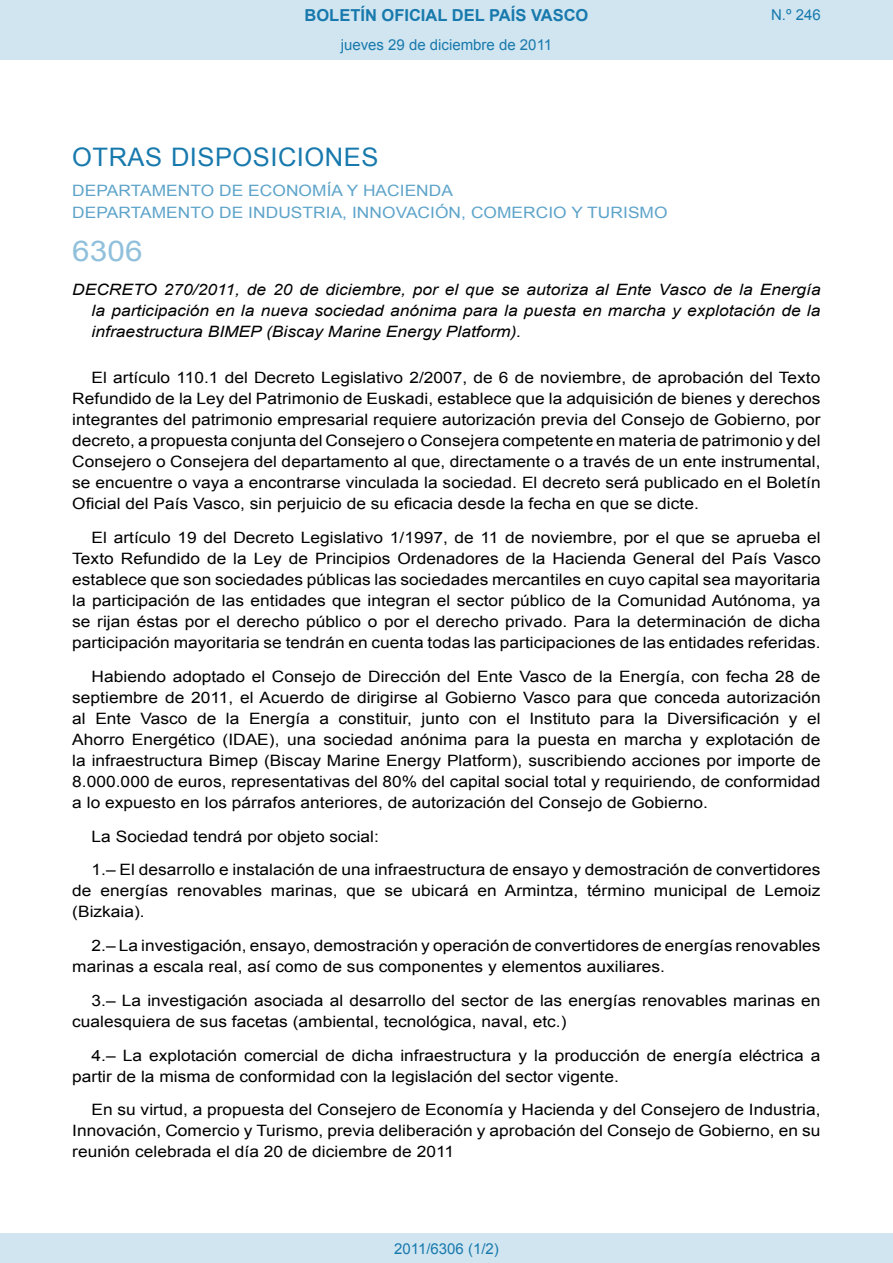
<style>
.page{position:relative;width:893px;height:1263px;background:#fff}
.page>*{position:absolute;margin:0;border:0;box-sizing:border-box;transform-origin:0 0}
.BOPVOrden{font:28.5px "Arial";color:#90c0db;scale:1.11 1}
.BOPVSeccion{font:25.5px "Arial";letter-spacing:.02em;color:#1879ad}
.t1{font:700 16.5px "Arial";color:#1879ad}
.BOPVDetalle{font:15.6px/21px "Arial";color:#000;text-align:justify;scale:1.11 1}
.BOPVTitulo{font:italic 15.6px/21px "Arial";color:#000;text-align:justify;scale:1.11 1}
.BOPVOrganismo{font:15.6px "Arial";letter-spacing:.005em;color:#5ea4ca;scale:1.11 1}
.Paginacion_Centro{font:15px "Arial";color:#1879ad}
</style>
<div class="page">
<div style="left:0;top:0;width:893px;height:60px;background:#d0e5f0"></div>
<div style="left:0;top:1233px;width:893px;height:30px;background:#d0e5f0"></div>
<p class="t1" style="left:305px;top:4px;width:285px">BOLETÍN OFICIAL DEL PAÍS VASCO</p>
<p class="Paginacion_Centro" style="left:341px;top:35px;width:213px">jueves 29 de diciembre de 2011</p>
<p class="Paginacion_Centro" style="left:771px;top:5px;width:51px">N.º 246</p>
<p class="BOPVSeccion" style="left:72px;top:141px;width:308px">OTRAS DISPOSICIONES</p>
<p class="BOPVOrganismo" style="left:72px;top:181px;width:344px">DEPARTAMENTO DE ECONOMÍA Y HACIENDA</p>
<p class="BOPVOrganismo" style="left:72px;top:202px;width:538px">DEPARTAMENTO DE INDUSTRIA, INNOVACIÓN, COMERCIO Y TURISMO</p>
<p class="BOPVOrden" style="left:72px;top:232px;width:65px">6306</p>
<p class="BOPVTitulo" style="left:92px;top:279px;width:658px;text-indent:-19px">DECRETO 270/2011, de 20 de diciembre, por el que se autoriza al Ente Vasco de la Energía la participación en la nueva sociedad anónima para la puesta en marcha y explotación de la infraestructura BIMEP (Biscay Marine Energy Platform).</p>
<p class="BOPVDetalle" style="left:72px;top:367px;width:676px;text-indent:19px">El artículo 110.1 del Decreto Legislativo 2/2007, de 6 de noviembre, de aprobación del Texto Refundido de la Ley del Patrimonio de Euskadi, establece que la adquisición de bienes y derechos integrantes del patrimonio empresarial requiere autorización previa del Consejo de Gobierno, por decreto, a propuesta conjunta del Consejero o Consejera competente en materia de patrimonio y del Consejero o Consejera del departamento al que, directamente o a través de un ente instrumental, se encuentre o vaya a encontrarse vinculada la sociedad. El decreto será publicado en el Boletín Oficial del País Vasco, sin perjuicio de su eficacia desde la fecha en que se dicte.</p>
<p class="BOPVDetalle" style="left:72px;top:527px;width:676px;text-indent:19px">El artículo 19 del Decreto Legislativo 1/1997, de 11 de noviembre, por el que se aprueba el Texto Refundido de la Ley de Principios Ordenadores de la Hacienda General del País Vasco establece que son sociedades públicas las sociedades mercantiles en cuyo capital sea mayoritaria la participación de las entidades que integran el sector público de la Comunidad Autónoma, ya se rijan éstas por el derecho público o por el derecho privado. Para la determinación de dicha participación mayoritaria se tendrán en cuenta todas las participaciones de las entidades referidas.</p>
<p class="BOPVDetalle" style="left:72px;top:666px;width:676px;text-indent:19px">Habiendo adoptado el Consejo de Dirección del Ente Vasco de la Energía, con fecha 28 de septiembre de 2011, el Acuerdo de dirigirse al Gobierno Vasco para que conceda autorización al Ente Vasco de la Energía a constituir, junto con el Instituto para la Diversificación y el Ahorro Energético (IDAE), una sociedad anónima para la puesta en marcha y explotación de la infraestructura Bimep (Biscay Marine Energy Platform), suscribiendo acciones por importe de 8.000.000 de euros, representativas del 80% del capital social total y requiriendo, de conformidad a lo expuesto en los párrafos anteriores, de autorización del Consejo de Gobierno.</p>
<p class="BOPVDetalle" style="left:92px;top:826px;width:260px">La Sociedad tendrá por objeto social:</p>
<p class="BOPVDetalle" style="left:72px;top:859px;width:676px;text-indent:19px">1.– El desarrollo e instalación de una infraestructura de ensayo y demostración de convertidores de energías renovables marinas, que se ubicará en Armintza, término municipal de Lemoiz (Bizkaia).</p>
<p class="BOPVDetalle" style="left:72px;top:935px;width:676px;text-indent:19px">2.– La investigación, ensayo, demostración y operación de convertidores de energías renovables marinas a escala real, así como de sus componentes y elementos auxiliares.</p>
<p class="BOPVDetalle" style="left:72px;top:990px;width:676px;text-indent:19px">3.– La investigación asociada al desarrollo del sector de las energías renovables marinas en cualesquiera de sus facetas (ambiental, tecnológica, naval, etc.)</p>
<p class="BOPVDetalle" style="left:72px;top:1045px;width:675px;text-indent:19px">4.– La explotación comercial de dicha infraestructura y la producción de energía eléctrica a partir de la misma de conformidad con la legislación del sector vigente.</p>
<p class="BOPVDetalle" style="left:72px;top:1099px;width:676px;text-indent:19px">En su virtud, a propuesta del Consejero de Economía y Hacienda y del Consejero de Industria, Innovación, Comercio y Turismo, previa deliberación y aprobación del Consejo de Gobierno, en su reunión celebrada el día 20 de diciembre de 2011</p>
<p class="Paginacion_Centro" style="left:394px;top:1238px;width:106px">2011/6306 (1/2)</p>
</div>
